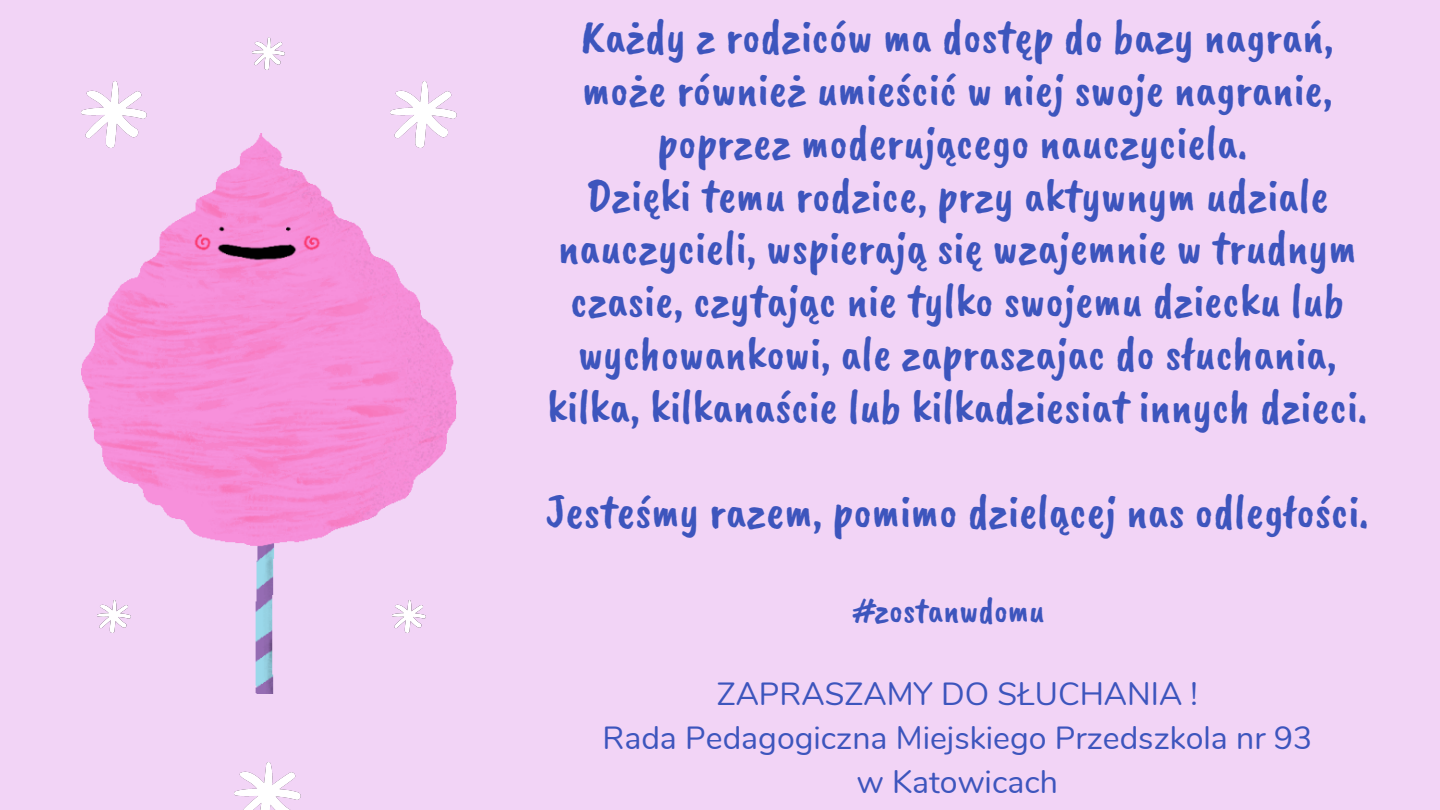
<style>
.page{position:relative;width:1440px;height:810px;background:#f2d4f6}
.page>*{position:absolute;margin:0;border:0;box-sizing:border-box;transform-origin:0 0}
.t1{font:48px/52.8px "Caveat Brush";color:#3d55bd;text-align:center}
.t2{font:36px "Caveat Brush";color:#3d55bd}
.t3{font:32px/44px "Nunito";color:#3d55bd;text-align:center}
</style>
<div class="page">
<img style="left:81px;top:134px;width:376px;height:559px">
<img style="left:98px;top:600px;width:32px;height:33px">
<img style="left:253px;top:37px;width:32px;height:32px">
<img style="left:81px;top:81px;width:66px;height:66px">
<img style="left:234px;top:762px;width:66px;height:48px">
<img style="left:393px;top:600px;width:32px;height:33px">
<img style="left:391px;top:81px;width:66px;height:66px">
<p class="t1" style="left:547px;top:10px;width:822px">Każdy z rodziców ma dostęp do bazy nagrań, może również umieścić w niej swoje nagranie, poprzez moderującego nauczyciela.<br>Dzięki temu rodzice, przy aktywnym udziale nauczycieli, wspierają się wzajemnie w trudnym czasie, czytając nie tylko swojemu dziecku lub wychowankowi, ale zapraszajac do słuchania, kilka, kilkanaście lub kilkadziesiat innych dzieci.</p>
<p class="t1" style="left:546px;top:485px;width:825px">Jesteśmy razem, pomimo dzielącej nas odległości.</p>
<p class="t2" style="left:855px;top:587px;width:192px">#zostanwdomu</p>
<p class="t3" style="left:602px;top:672px;width:711px">ZAPRASZAMY DO SŁUCHANIA !<br>Rada Pedagogiczna Miejskiego Przedszkola nr 93 w Katowicach</p>
</div>
